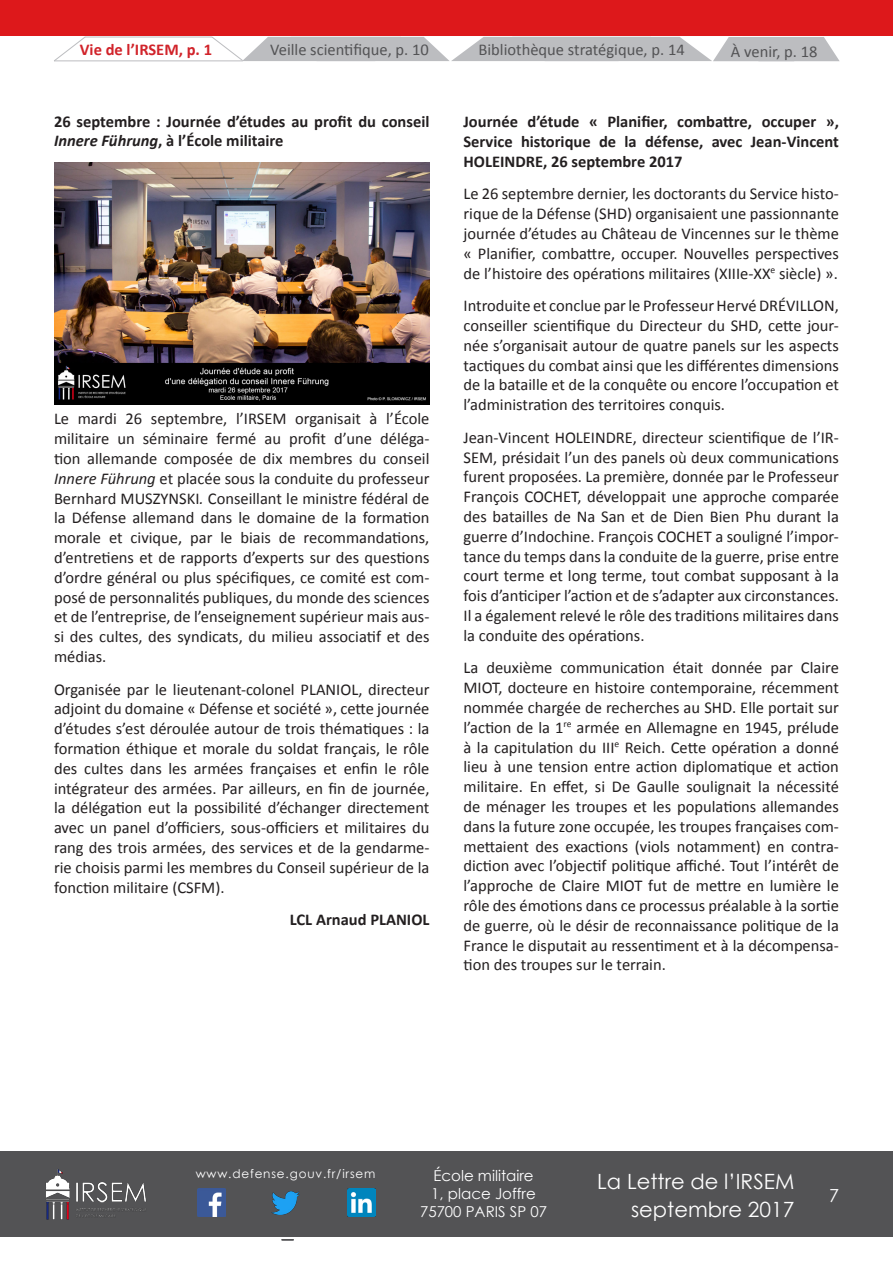
<style>
.page{position:relative;width:893px;height:1263px;background:#fff}
.page>*{position:absolute;margin:0;border:0;box-sizing:border-box;transform-origin:0 0}
.t1{font:21px/27px "Century Gothic";color:#fff;text-align:right}
.t2{font:18px "Century Gothic";color:#fff}
.t3{font:16.5px/19.8px "Calibri";color:#231f20;text-align:justify}
.t4{font:700 16.5px/19.8px "Calibri";color:#231f20}
.t5{font:16.5px "Calibri";color:#535355}
.t6{font:700 16.5px "Calibri";color:#d1232a}
.t7{font:15px/18px "Century Gothic";color:#fff;text-align:center}
.t8{font:12px "Century Gothic";letter-spacing:.07em;color:#fff}
.s1{font-style:italic}
</style>
<div class="page">
<div style="left:0;top:1151px;width:893px;height:85px;background:#535355"></div>
<img style="left:46px;top:1169px;width:100px;height:51px">
<img style="left:348px;top:1189px;width:28px;height:28px">
<img style="left:197px;top:1189px;width:28px;height:28px">
<img style="left:272px;top:1191px;width:28px;height:23px">
<div style="left:0;top:0;width:893px;height:37px;background:#dd181b"></div>
<img style="left:54px;top:163px;width:375px;height:241px">
<svg style="left:54px;top:36px;width:32px;height:25px"></svg>
<hr style="left:54px;top:61px;width:189px;height:1px;background:#bcbdc0">
<hr style="left:85px;top:37px;width:127px;height:1px;background:#bcbdc0">
<svg style="left:212px;top:37px;width:628px;height:24px"></svg>
<p class="t6" style="left:80px;top:43px;width:134px">Vie de l’IRSEM, p. 1</p>
<p class="t5" style="left:270px;top:43px;width:160px">veille scientifique, p. 10</p>
<p class="t5" style="left:479px;top:43px;width:208px">bibliothèque stratégique, p. 14</p>
<p class="t5" style="left:731px;top:44px;width:88px">À venir, p. 18</p>
<p class="t4" style="left:54px;top:114px;width:377px;line-height:19px">26 septembre : Journée d’études au profit du conseil<br><span class="s1">Innere Führung</span>, à l’École militaire</p>
<p class="t3" style="left:54px;top:410px;width:377px">Le mardi 26 septembre, l’irseM organisait à l’École militaire un séminaire fermé au profit d’une déléga&shy;tion allemande composée de dix membres du conseil <span class="s1">Innere Führung</span> et placée sous la conduite du professeur bernhard MUsZYnsKi<span class="s1">.</span> Conseillant le ministre fédéral de la défense allemand dans le domaine de la formation morale et civique, par le biais de recommandations, d’entretiens et de rapports d’experts sur des questions d’ordre général ou plus spécifiques, ce comité est com&shy;posé de personnalités publiques, du monde des sciences et de l’entreprise, de l’enseignement supérieur mais aus&shy;si des cultes, des syndicats, du milieu associatif et des médias.</p>
<p class="t3" style="left:54px;top:681px;width:377px">Organisée par le lieutenant-colonel pLaniOL, directeur adjoint du domaine « défense et société », cette journée d’études s’est déroulée autour de trois thématiques : la formation éthique et morale du soldat français, le rôle des cultes dans les armées françaises et enfin le rôle intégrateur des armées. par ailleurs, en fin de journée, la délégation eut la possibilité d’échanger directement avec un panel d’officiers, sous-officiers et militaires du rang des trois armées, des services et de la gendarme&shy;rie choisis parmi les membres du Conseil supérieur de la fonction militaire (CsfM).</p>
<p class="t4" style="left:290px;top:911px;width:141px">LCL Arnaud PLANIOL</p>
<p class="t4" style="left:463px;top:113px;width:377px;text-align:justify">Journée d’étude « Planifier, combattre, occuper », Service historique de la défense, avec Jean-Vincent HOLEINDRE, 26 septembre 2017</p>
<p class="t3" style="left:463px;top:185px;width:377px">Le 26 septembre dernier, les doctorants du service histo&shy;rique de la défense (sHd) organisaient une passionnante journée d’études au Château de vincennes sur le thème « planifier, combattre, occuper. nouvelles perspectives de l’histoire des opérations militaires (Xiiie-XX<sup>e</sup> siècle) ».</p>
<p class="t3" style="left:463px;top:297px;width:377px">introduite et conclue par le professeur Hervé drÉviLLOn, conseiller scientifique du directeur du sHd, cette jour&shy;née s’organisait autour de quatre panels sur les aspects tactiques du combat ainsi que les différentes dimensions de la bataille et de la conquête ou encore l’occupation et l’administration des territoires conquis.</p>
<p class="t3" style="left:463px;top:429px;width:377px">Jean-vincent HOLeindre, directeur scientifique de l’ir&shy;seM, présidait l’un des panels où deux communications furent proposées. La première, donnée par le professeur françois COCHet, développait une approche comparée des batailles de na san et de dien bien phu durant la guerre d’indochine. françois COCHet a souligné l’impor&shy;tance du temps dans la conduite de la guerre, prise entre court terme et long terme, tout combat supposant à la fois d’anticiper l’action et de s’adapter aux circonstances. il a également relevé le rôle des traditions militaires dans la conduite des opérations.</p>
<p class="t3" style="left:463px;top:659px;width:377px">La deuxième communication était donnée par Claire MiOt, docteure en histoire contemporaine, récemment nommée chargée de recherches au sHd. elle portait sur l’action de la 1<sup>re</sup> armée en allemagne en 1945, prélude à la capitulation du iii<sup>e</sup> reich. Cette opération a donné lieu à une tension entre action diplomatique et action militaire. en effet, si de gaulle soulignait la nécessité de ménager les troupes et les populations allemandes dans la future zone occupée, les troupes françaises com&shy;mettaient des exactions (viols notamment) en contra&shy;diction avec l’objectif politique affiché. tout l’intérêt de l’approche de Claire MiOt fut de mettre en lumière le rôle des émotions dans ce processus préalable à la sortie de guerre, où le désir de reconnaissance politique de la france le disputait au ressentiment et à la décompensa&shy;tion des troupes sur le terrain.</p>
<p class="t8" style="left:196px;top:1166px;width:181px">www.defense.gouv.fr/irsem</p>
<p class="t7" style="left:420px;top:1166px;width:128px">École militaire<br>1, place Joffre<br>75700 PARIS SP 07</p>
<p class="t1" style="left:597px;top:1168px;width:199px">La Lettre de l’IRSEM septembre 2017</p>
<p class="t2" style="left:829px;top:1184px;width:11px">7</p>
</div>
